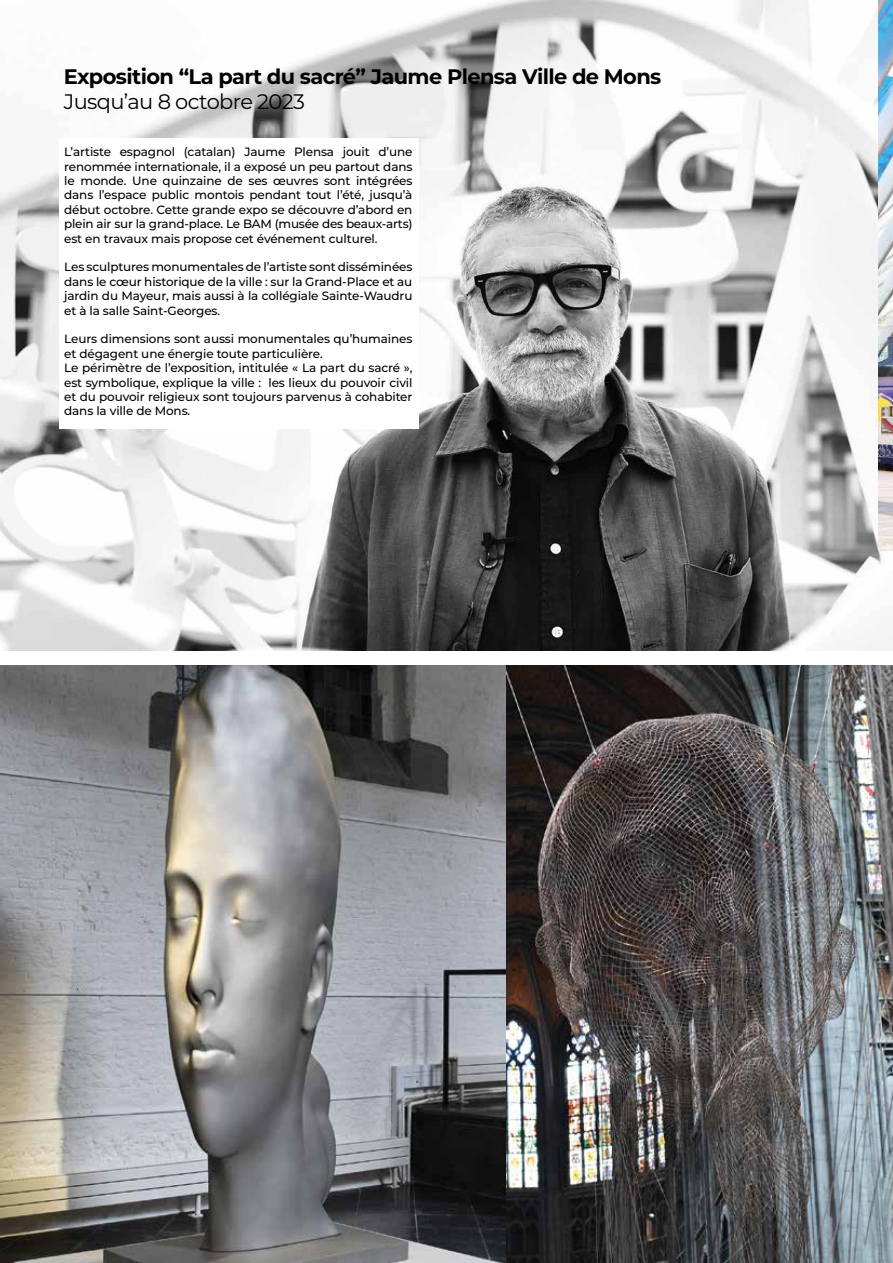
<style>
.page{position:relative;width:893px;height:1263px;background:#fff}
.page>*{position:absolute;margin:0;border:0;box-sizing:border-box;transform-origin:0 0}
.t1{font:700 21px "Montserrat";letter-spacing:-.03em;color:#000}
.t2{font:21px "Montserrat";letter-spacing:-.03em;color:#000}
.t3{font:500 12px/14.4px "Montserrat";letter-spacing:-.01em;color:#000;text-align:justify}
</style>
<div class="page">
<img style="left:0;top:0;width:893px;height:651px">
<div style="left:59px;top:138px;width:359px;height:290px;background:#fff"></div>
<img style="left:0;top:665px;width:893px;height:598px">
<img style="left:878px;top:0;width:15px;height:551px">
<h1 class="t1" style="left:64px;top:62px;width:599px">Exposition “La part du sacré” Jaume Plensa Ville de Mons</h1>
<h1 class="t2" style="left:64px;top:87px;width:243px">Jusqu’au 8 octobre 2023</h1>
<p class="t3" style="left:64px;top:144px;width:350px">L’artiste espagnol (catalan) Jaume Plensa jouit d’une renommée internationale, il a exposé un peu partout dans le monde. Une quinzaine de ses œuvres sont intégrées dans l’espace public montois pendant tout l’été, jusqu’à début octobre. Cette grande expo se découvre d’abord en plein air sur la grand-place. Le BAM (musée des beaux-arts) est en travaux mais propose cet événement culturel.</p>
<p class="t3" style="left:64px;top:259px;width:350px">Les sculptures monumentales de l’artiste sont disséminées dans le cœur historique de la ville : sur la Grand-Place et au jardin du Mayeur, mais aussi à la collégiale Sainte-Waudru et à la salle Saint-Georges.</p>
<p class="t3" style="left:64px;top:331px;width:350px;text-align:left">Leurs dimensions sont aussi monumentales qu’humaines et dégagent une énergie toute particulière.<br>Le périmètre de l’exposition, intitulée « La part du sacré », est symbolique, explique la ville : les lieux du pouvoir civil et du pouvoir religieux sont toujours parvenus à cohabiter dans la ville de Mons.</p>
</div>
